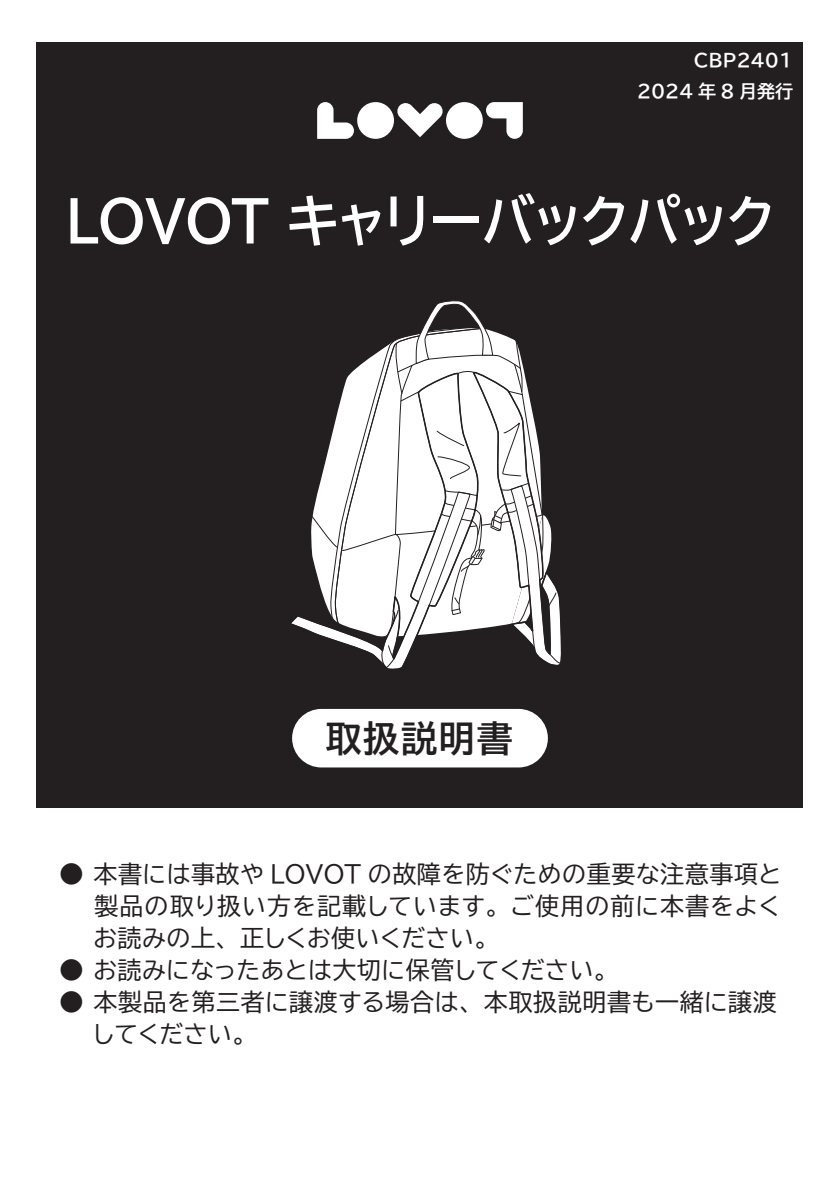
<style>
.page{position:relative;width:840px;height:1191px;background:#fff}
.page>*{position:absolute;margin:0;border:0;box-sizing:border-box;transform-origin:0 0}
.t1{font:700 56px "TBUD Go Std";letter-spacing:-.075em;color:#fff;scale:.95 1}
.t2{font:700 36px "TBUD Go Std";letter-spacing:.05em;color:#231f20}
.t3{font:24px/32px "TBUD Go Std";letter-spacing:.015em;color:#231f20}
.t4{font:24px "TBUD Go Std";letter-spacing:.035em;color:#231f20}
.t5{font:700 18px/31.6px "TBUD Go Std";color:#fff;text-align:right}
</style>
<div class="page">
<div style="left:37px;top:42px;width:765px;height:766px;background:#231f20"></div>
<svg style="left:486px;top:102px;width:36px;height:37px"></svg>
<div style="left:357px;top:102px;width:37px;height:37px;background:#fff;border-radius:50%"></div>
<svg style="left:397px;top:103px;width:46px;height:34px"></svg>
<div style="left:446px;top:102px;width:36px;height:37px;background:#fff;border-radius:50%"></div>
<svg style="left:317px;top:102px;width:37px;height:37px"></svg>
<div style="left:292px;top:709px;width:255px;height:58px;background:#fff;border-radius:29px"></div>
<svg style="left:291px;top:300px;width:270px;height:369px"></svg>
<p class="t5" style="left:636px;top:45px;width:158px">CBP2401<br>2024 年 8 月発行</p>
<h1 class="t1" style="left:65px;top:175px;width:750px">LOVOT キャリーバックパック</h1>
<h2 class="t2" style="left:325px;top:709px;width:189px">取扱説明書</h2>
<p class="t3" style="left:60px;top:858px;width:723px">● 本書には事故や LOVOT の故障を防ぐための重要な注意事項と</p>
<p class="t4" style="left:94px;top:886px;width:688px">製品の取り扱い方を記載しています。ご使用の前に本書をよく</p>
<p class="t3" style="left:60px;top:922px;width:440px">　 お読みの上、正しくお使いください。</p>
<p class="t3" style="left:60px;top:954px;width:560px">● お読みになったあとは大切に保管してください。</p>
<p class="t3" style="left:60px;top:986px;width:718px">● 本製品を第三者に譲渡する場合は、本取扱説明書も一緒に譲渡　 してください。</p>
</div>
